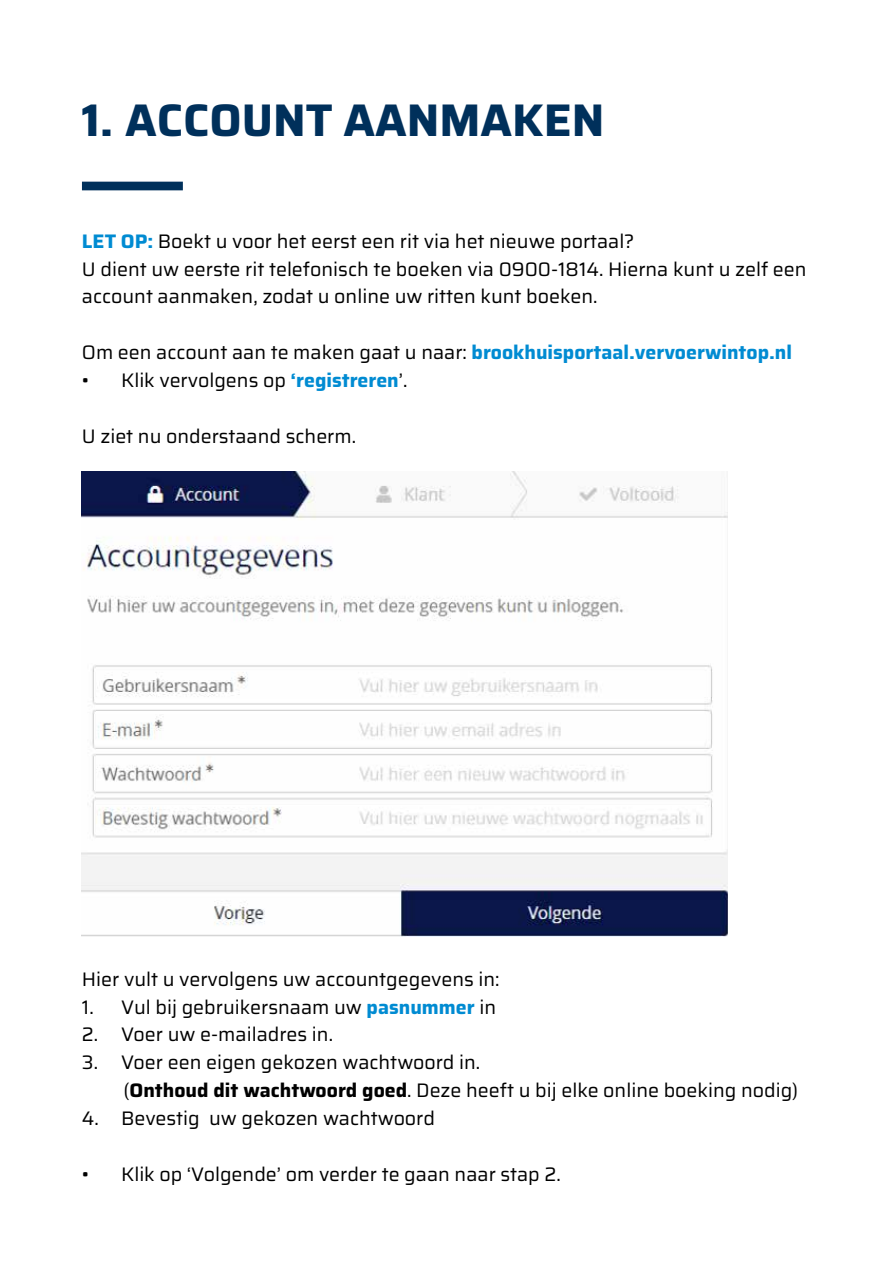
<style>
.page{position:relative;width:893px;height:1263px;background:#fff}
.page>*{position:absolute;margin:0;border:0;box-sizing:border-box;transform-origin:0 0}
.t1{font:700 45.75px "Saira";color:#00305b}
.t2{font:19.65px/27.9px "Saira";color:#000}
.t3{font:700 19.65px "Saira";color:#008bd2}
.s1{font-weight:700;color:#008bd2}
.s2{font-weight:400;color:#000}
.s3{font-weight:700}
</style>
<div class="page">
<div style="left:82px;top:182px;width:101px;height:8px;background:#00305b"></div>
<img style="left:82px;top:471px;width:646px;height:465px">
<h1 class="t1" style="left:82px;top:85px;width:524px">1. ACCOUNT AANMAKEN</h1>
<p class="t2" style="left:82px;top:227px;width:726px"><span class="s1">LET OP:</span> Boekt u voor het eerst een rit via het nieuwe portaal?<br>U dient uw eerste rit telefonisch te boeken via 0900-1814. Hierna kunt u zelf een account aanmaken, zodat u online uw ritten kunt boeken.</p>
<p class="t3" style="left:82px;top:337px;width:712px"><span class="s2">Om een account aan te maken gaat u naar:</span> brookhuisportaal.vervoerwintop.nl</p>
<p class="t2" style="left:82px;top:366px;width:327px">• Klik vervolgens op <span class="s1">‘registreren</span>’.</p>
<p class="t2" style="left:82px;top:422px;width:276px">U ziet nu onderstaand scherm.</p>
<p class="t2" style="left:82px;top:964px;width:419px">Hier vult u vervolgens uw accountgegevens in:</p>
<p class="t2" style="left:82px;top:992px;width:416px">1. Vul bij gebruikersnaam uw <span class="s1">pasnummer</span> in</p>
<p class="t2" style="left:82px;top:1020px;width:253px">2. Voer uw e-mailadres in.</p>
<p class="t2" style="left:123px;top:1048px;width:676px;text-indent:-41px">3. Voer een eigen gekozen wachtwoord in.<br>(<span class="s3">Onthoud dit wachtwoord goed</span>. Deze heeft u bij elke online boeking nodig)</p>
<p class="t2" style="left:82px;top:1104px;width:355px">4. Bevestig uw gekozen wachtwoord</p>
<p class="t2" style="left:82px;top:1160px;width:480px">• Klik op ‘Volgende’ om verder te gaan naar stap 2.</p>
</div>
